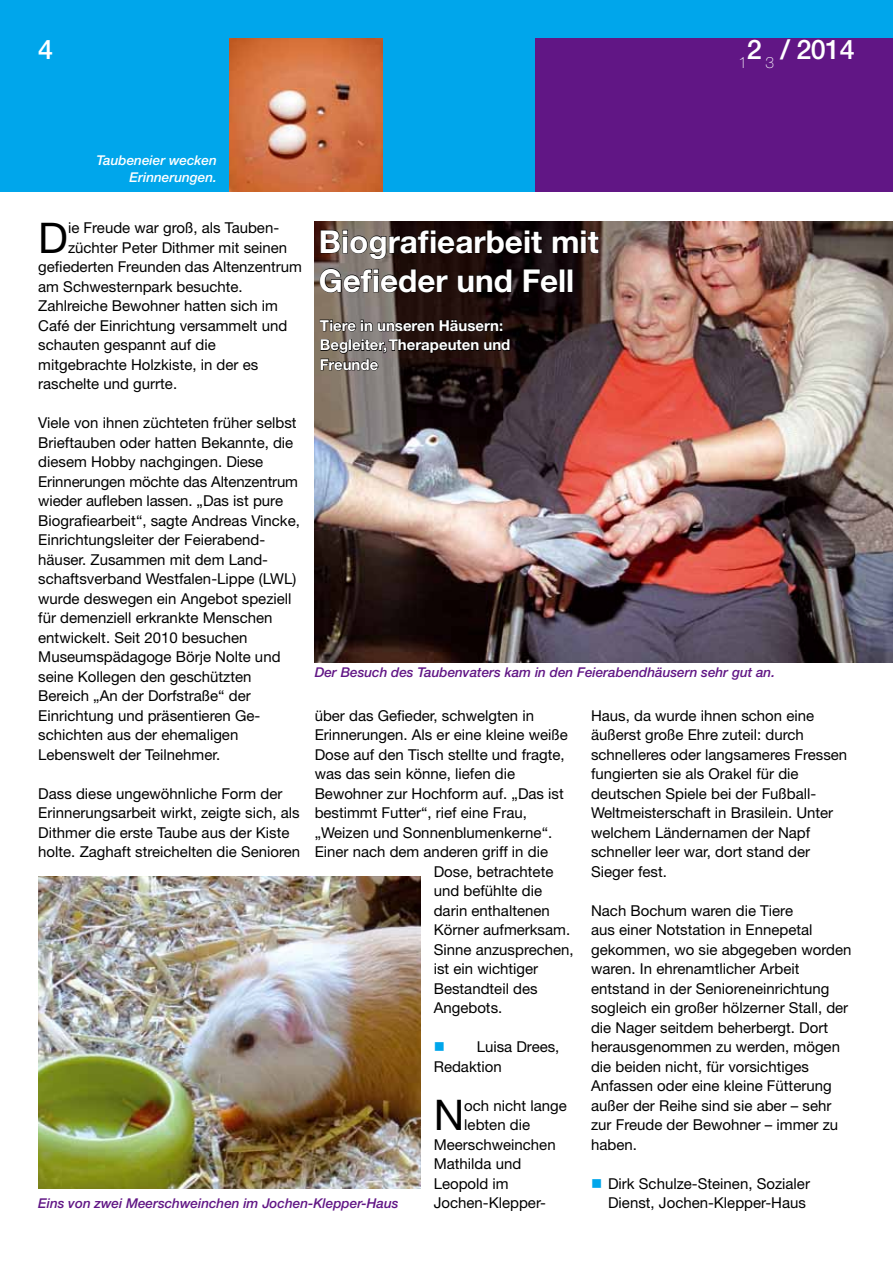
<style>
.page{position:relative;width:893px;height:1263px;background:#fff}
.page>*{position:absolute;margin:0;border:0;box-sizing:border-box;transform-origin:0 0}
.t1{font:42.3px "Helvetica Neue";color:#000}
.t2{font:700 31.5px/39px "Helvetica Neue CE";color:#fff}
.t3{font:500 27px "Helvetica Neue";color:#fff}
.t4{font:15px/19.5px "Helvetica Neue";color:#000}
.t5{font:700 15px/19.5px "Helvetica Neue CE";color:#fff}
.t6{font:italic 500 13.5px "Helvetica Neue";color:#611685}
.t7{font:italic 500 13.5px/16.2px "Helvetica Neue";color:#fff;text-align:right}
</style>
<div class="page">
<div style="left:0;top:0;width:893px;height:191px;background:#00a6eb"></div>
<div style="left:536px;top:38px;width:357px;height:153px;background:#611685"></div>
<img style="left:230px;top:38px;width:153px;height:153px">
<img style="left:315px;top:222px;width:578px;height:440px">
<img style="left:38px;top:877px;width:383px;height:312px">
<svg style="left:320px;top:230px;width:223px;height:30px"></svg>
<svg style="left:552px;top:230px;width:47px;height:24px"></svg>
<svg style="left:319px;top:268px;width:129px;height:25px"></svg>
<svg style="left:458px;top:269px;width:54px;height:24px"></svg>
<svg style="left:523px;top:269px;width:35px;height:24px"></svg>
<div style="left:560px;top:269px;width:4px;height:23px;border:1px solid #000"></div>
<div style="left:568px;top:269px;width:4px;height:23px;border:1px solid #000"></div>
<svg style="left:319px;top:319px;width:183px;height:13px"></svg>
<svg style="left:320px;top:339px;width:190px;height:32px"></svg>
<h3 class="t3" style="left:38px;top:34px;width:17px">4</h3>
<h3 class="t3" style="left:738px;top:34px;width:118px"><sub>1</sub>2 <sub>3</sub> / 2014</h3>
<p class="t7" style="left:97px;top:152px;width:122px">Taubeneier wecken<br>Erinnerungen.</p>
<h1 class="t1" style="left:38px;top:212px;width:31px">D</h1>
<p class="t4" style="left:68px;top:218px;width:213px">ie Freude war groß, als Tauben-</p>
<h2 class="t2" style="left:319px;top:222px;width:281px">Biografiearbeit mit<br>Gefieder und Fell</h2>
<p class="t5" style="left:320px;top:316px;width:192px">Tiere in unseren Häusern:<br>Begleiter, Therapeuten und<br>Freunde</p>
<p class="t4" style="left:68px;top:237px;width:221px">züchter Peter Dithmer mit seinen</p>
<p class="t4" style="left:38px;top:257px;width:265px">gefiederten Freunden das Altenzentrum</p>
<p class="t4" style="left:38px;top:276px;width:206px">am Schwesternpark besuchte.</p>
<p class="t4" style="left:38px;top:296px;width:241px">Zahlreiche Bewohner hatten sich im</p>
<p class="t4" style="left:38px;top:315px;width:250px">Café der Einrichtung versammelt und</p>
<p class="t4" style="left:38px;top:335px;width:179px">schauten gespannt auf die</p>
<p class="t4" style="left:38px;top:354px;width:222px">mitgebrachte Holzkiste, in der es</p>
<p class="t4" style="left:38px;top:374px;width:140px">raschelte und gurrte.</p>
<p class="t4" style="left:38px;top:413px;width:263px">Viele von ihnen züchteten früher selbst Brieftauben oder hatten Bekannte, die diesem Hobby nachgingen. Diese Erinnerungen möchte das Altenzentrum wieder aufleben lassen. „Das ist pure Biografiearbeit“, sagte Andreas Vincke, Einrichtungsleiter der Feierabend&shy;häuser. Zusammen mit dem Land--- schaftsverband Westfalen-Lippe (LWL) wurde deswegen ein Angebot speziell für demenziell erkrankte Menschen entwickelt. Seit 2010 besuchen Museumspädagoge Börje Nolte und seine Kollegen den geschützten Bereich „An der Dorfstraße“ der Einrichtung und präsentieren Ge------ schichten aus der ehemaligen Lebenswelt der Teilnehmer.</p>
<p class="t4" style="left:38px;top:783px;width:263px">Dass diese ungewöhnliche Form der Erinnerungsarbeit wirkt, zeigte sich, als Dithmer die erste Taube aus der Kiste holte. Zaghaft streichelten die Senioren</p>
<p class="t6" style="left:315px;top:665px;width:462px">Der Besuch des Taubenvaters kam in den Feierabendhäusern sehr gut an.</p>
<p class="t4" style="left:315px;top:705px;width:221px">über das Gefieder, schwelgten in</p>
<p class="t4" style="left:315px;top:725px;width:255px">Erinnerungen. Als er eine kleine weiße</p>
<p class="t4" style="left:315px;top:744px;width:252px">Dose auf den Tisch stellte und fragte,</p>
<p class="t4" style="left:315px;top:764px;width:202px">was das sein könne, liefen die</p>
<p class="t4" style="left:315px;top:783px;width:251px">Bewohner zur Hochform auf. „Das ist</p>
<p class="t4" style="left:315px;top:803px;width:214px">bestimmt Futter“, rief eine Frau,</p>
<p class="t4" style="left:315px;top:822px;width:239px">„Weizen und Sonnenblumenkerne“.</p>
<p class="t4" style="left:315px;top:842px;width:235px">Einer nach dem anderen griff in die</p>
<p class="t4" style="left:434px;top:861px;width:121px">Dose, betrachtete</p>
<p class="t4" style="left:434px;top:881px;width:110px">und befühlte die</p>
<p class="t4" style="left:434px;top:900px;width:118px">darin enthaltenen</p>
<p class="t4" style="left:434px;top:920px;width:138px">Körner aufmerksam.</p>
<p class="t4" style="left:434px;top:939px;width:142px">Sinne anzusprechen,</p>
<p class="t4" style="left:434px;top:959px;width:106px">ist ein wichtiger</p>
<p class="t4" style="left:434px;top:978px;width:105px">Bestandteil des</p>
<p class="t4" style="left:434px;top:998px;width:70px">Angebots.</p>
<p class="t4" style="left:434px;top:1037px;width:127px;text-indent:43px">Luisa Drees,<br>Redaktion</p>
<h1 class="t1" style="left:434px;top:1090px;width:32px">N</h1>
<p class="t4" style="left:464px;top:1095px;width:104px">och nicht lange</p>
<p class="t4" style="left:591px;top:705px;width:258px">Haus, da wurde ihnen schon eine äußerst große Ehre zuteil: durch schnelleres oder langsameres Fressen fungierten sie als Orakel für die deutschen Spiele bei der Fußball-<br>Weltmeisterschaft in Brasilein. Unter welchem Ländernamen der Napf schneller leer war, dort stand der<br>Sieger fest.</p>
<p class="t4" style="left:591px;top:900px;width:262px">Nach Bochum waren die Tiere<br>aus einer Notstation in Ennepetal gekommen, wo sie abgegeben worden waren. In ehrenamtlicher Arbeit entstand in der Senioreneinrichtung sogleich ein großer hölzerner Stall, der die Nager seitdem beherbergt. Dort herausgenommen zu werden, mögen die beiden nicht, für vorsichtiges<br>Anfassen oder eine kleine Fütterung außer der Reihe sind sie aber – sehr zur Freude der Bewohner – immer zu haben.</p>
<p class="t4" style="left:608px;top:1173px;width:203px">Dirk Schulze-Steinen, Sozialer<br>Dienst, Jochen-Klepper-Haus</p>
<p class="t4" style="left:464px;top:1115px;width:67px">lebten die</p>
<p class="t4" style="left:434px;top:1134px;width:123px">Meerschweinchen</p>
<p class="t4" style="left:434px;top:1154px;width:89px">Mathilda und</p>
<p class="t4" style="left:434px;top:1173px;width:77px">Leopold im</p>
<p class="t4" style="left:434px;top:1193px;width:114px">Jochen-Klepper-</p>
<p class="t6" style="left:38px;top:1195px;width:362px">Eins von zwei Meerschweinchen im Jochen-Klepper-Haus</p>
</div>
